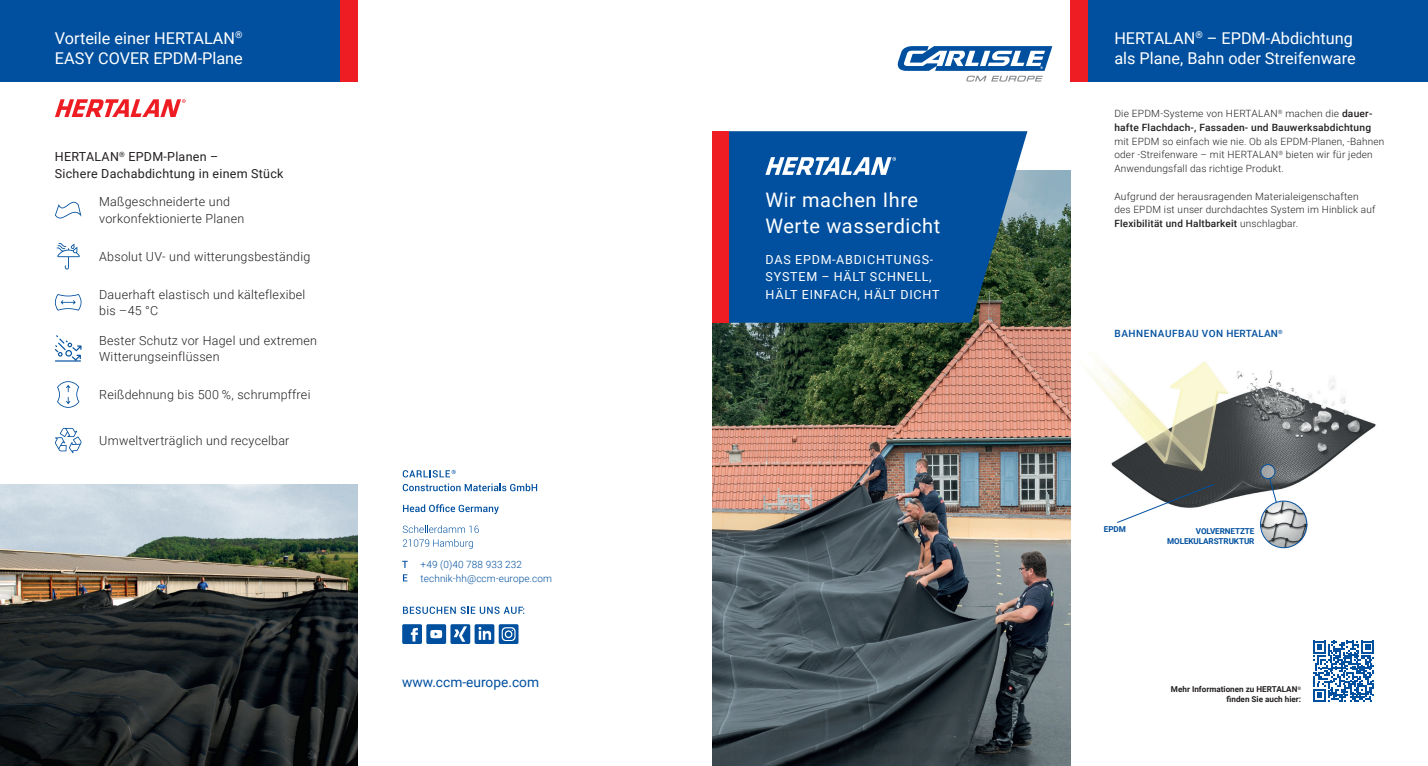
<style>
.page{position:relative;width:1428px;height:766px;background:#fff}
.page>*{position:absolute;margin:0;border:0;box-sizing:border-box;transform-origin:0 0}
.t1{font:20px/26px "Roboto";letter-spacing:.03em;color:#fff}
.t2{font:16.25px/20px "Roboto";color:#fff}
.t3{font:13.75px "Roboto";color:#01509f}
.t4{font:300 12.5px/16.2px "Roboto";letter-spacing:.02em;color:#231f20}
.t5{font:12.5px/17.5px "Roboto";letter-spacing:.065em;color:#fff}
.t6{font:12.5px/16.2px "Roboto";letter-spacing:.02em;color:#231f20}
.t7{font:300 10px/13.8px "Roboto";letter-spacing:.02em;color:#231f20}
.t8{font:500 10px/13.8px "Roboto";letter-spacing:.02em;color:#231f20}
.t9{font:300 10px "Roboto";letter-spacing:.01em;color:#01509f}
.t10{font:500 10px "Roboto";letter-spacing:.05em;color:#01509f}
.t11{font:700 8.12px/9.8px "Roboto";color:#231f20;text-align:right}
.t12{font:700 8.12px/9.8px "Roboto";letter-spacing:-.01em;color:#01509f;text-align:right}
.s1{font-weight:300}
.s2{font-weight:500}
</style>
<div class="page">
<img style="left:1070px;top:352px;width:306px;height:206px">
<svg style="left:1116px;top:483px;width:99px;height:40px"></svg>
<svg style="left:1269px;top:477px;width:8px;height:26px"></svg>
<div style="left:1260px;top:500px;width:47px;height:48px;border:1px solid #01509f;border-radius:50%"></div>
<svg style="left:1261px;top:464px;width:14px;height:14px"></svg>
<div style="left:1260px;top:464px;width:15px;height:15px;border:1px solid #01509f;border-radius:50%"></div>
<img style="left:712px;top:170px;width:358px;height:595px">
<svg style="left:55px;top:99px;width:131px;height:18px"></svg>
<svg style="left:403px;top:469px;width:53px;height:8px"></svg>
<svg style="left:403px;top:483px;width:134px;height:8px"></svg>
<svg style="left:403px;top:504px;width:96px;height:10px"></svg>
<svg style="left:403px;top:525px;width:76px;height:8px"></svg>
<svg style="left:403px;top:539px;width:70px;height:9px"></svg>
<svg style="left:403px;top:606px;width:121px;height:7px"></svg>
<svg style="left:402px;top:624px;width:116px;height:19px"></svg>
<svg style="left:897px;top:46px;width:155px;height:35px"></svg>
<div style="left:1070px;top:0;width:358px;height:81px;background:#01509f"></div>
<div style="left:0;top:0;width:358px;height:81px;background:#01509f"></div>
<div style="left:1070px;top:0;width:18px;height:81px;background:#ee1d23"></div>
<div style="left:340px;top:0;width:18px;height:81px;background:#ee1d23"></div>
<svg style="left:403px;top:574px;width:4px;height:7px"></svg>
<svg style="left:402px;top:560px;width:6px;height:7px"></svg>
<img style="left:0;top:484px;width:358px;height:281px">
<svg style="left:728px;top:131px;width:299px;height:191px;background:#0a5297"></svg>
<div style="left:712px;top:131px;width:16px;height:191px;background:#ee1d23"></div>
<svg style="left:55px;top:202px;width:26px;height:16px"></svg>
<svg style="left:55px;top:294px;width:26px;height:16px"></svg>
<svg style="left:57px;top:381px;width:22px;height:26px"></svg>
<svg style="left:57px;top:243px;width:23px;height:26px"></svg>
<svg style="left:55px;top:428px;width:26px;height:25px"></svg>
<svg style="left:55px;top:335px;width:26px;height:26px"></svg>
<svg style="left:765px;top:157px;width:131px;height:18px"></svg>
<svg style="left:1313px;top:640px;width:61px;height:61px"></svg>
<h2 class="t2" style="left:55px;top:27px;width:189px">Vorteile einer HERTALAN<sup>®<br></sup>EASY COVER EPDM-Plane</h2>
<p class="t6" style="left:55px;top:148px;width:230px">HERTALAN<sup>®</sup> EPDM-Planen –<br>Sichere Dachabdichtung in einem Stück</p>
<p class="t4" style="left:99px;top:193px;width:147px">Maßgeschneiderte und vorkonfektionierte Planen</p>
<p class="t4" style="left:99px;top:247px;width:213px">Absolut UV- und witterungsbeständig</p>
<p class="t4" style="left:99px;top:285px;width:208px">Dauerhaft elastisch und kälteflexibel bis –45 °C</p>
<p class="t4" style="left:99px;top:331px;width:219px">Bester Schutz vor Hagel und extremen<br>Witterungseinflüssen</p>
<p class="t4" style="left:99px;top:386px;width:213px">Reißdehnung bis 500 %, schrumpffrei</p>
<p class="t4" style="left:99px;top:432px;width:192px">Umweltverträglich und recycelbar</p>
<p class="t9" style="left:421px;top:557px;width:103px">+49 (0)40 788 933 232</p>
<p class="t9" style="left:421px;top:571px;width:133px">technik-hh@ccm-europe.com</p>
<h3 class="t3" style="left:402px;top:672px;width:138px">www.ccm-europe.com</h3>
<h1 class="t1" style="left:765px;top:186px;width:176px">Wir machen Ihre<br>Werte wasserdicht</h1>
<p class="t5" style="left:766px;top:250px;width:175px">DAS EPDM-ABDICHTUNGS-<br>SYSTEM – HÄLT SCHNELL,<br>HÄLT EINFACH, HÄLT DICHT</p>
<h2 class="t2" style="left:1114px;top:27px;width:243px">HERTALAN<sup>®</sup> – EPDM-Abdichtung als Plane, Bahn oder Streifenware</h2>
<p class="t8" style="left:1114px;top:106px;width:259px"><span class="s1">Die EPDM-Systeme von HERTALAN</span><sup>®</sup> <span class="s1">machen die</span> dauer&shy;hafte Flachdach-, Fassaden- und Bauwerksabdichtung</p>
<p class="t7" style="left:1114px;top:134px;width:272px">mit EPDM so einfach wie nie. Ob als EPDM-Planen, -Bahnen oder -Streifenware – mit HERTALAN<sup>®</sup> bieten wir für jeden<br>Anwendungsfall das richtige Produkt.</p>
<p class="t7" style="left:1114px;top:189px;width:263px">Aufgrund der herausragenden Materialeigenschaften des EPDM ist unser durchdachtes System im Hinblick auf<br><span class="s2">Flexibilität und Haltbarkeit</span> unschlagbar.</p>
<p class="t10" style="left:1115px;top:326px;width:170px">BAHNENAUFBAU VON HERTALAN<sup>®</sup></p>
<p class="t12" style="left:1104px;top:523px;width:23px">EPDM</p>
<p class="t12" style="left:1167px;top:525px;width:89px">VOLVERNETZTE<br>MOLEKULARSTRUKTUR</p>
<p class="t11" style="left:1171px;top:684px;width:132px">Mehr Informationen zu HERTALAN<sup>® </sup>finden Sie auch hier:</p>
</div>
